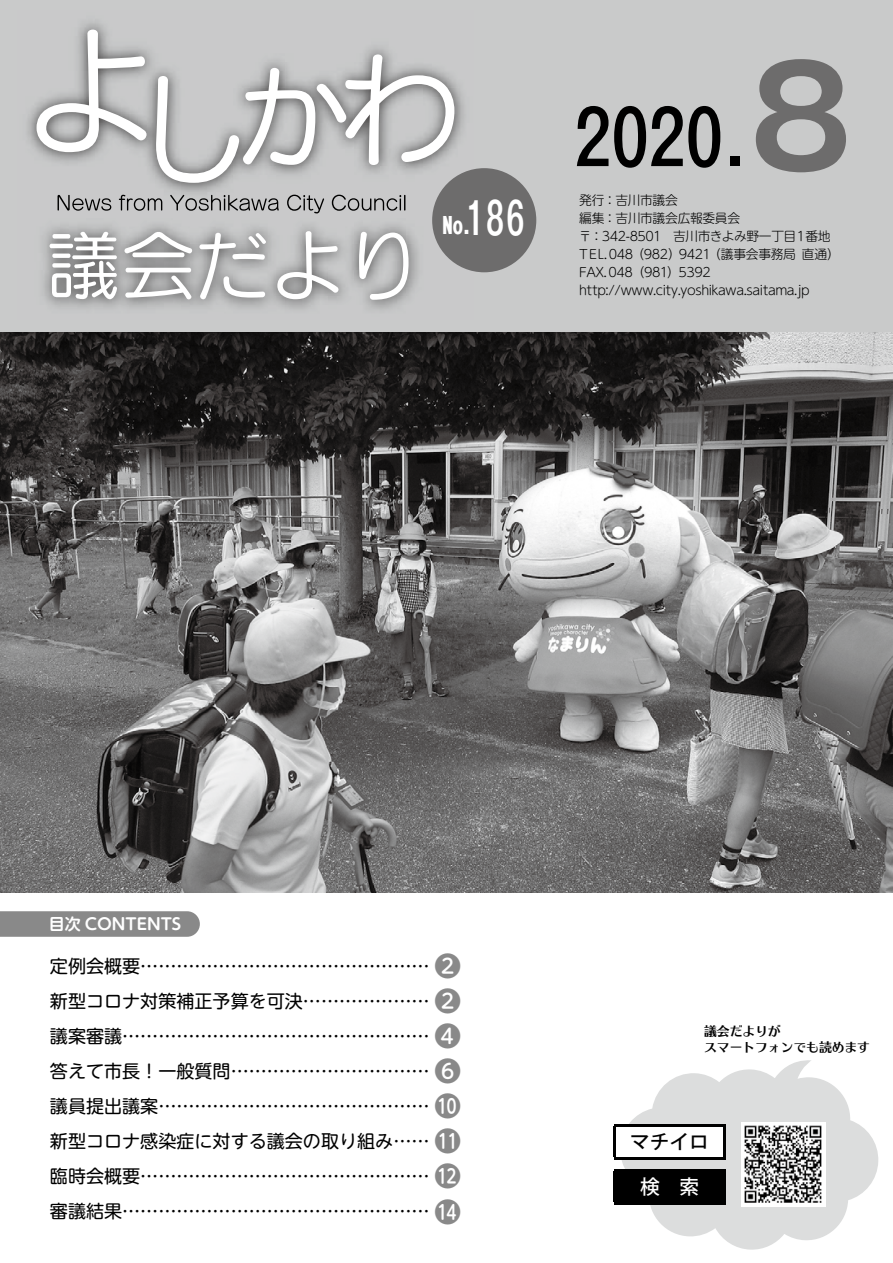
<style>
.page{position:relative;width:893px;height:1263px;background:#fff}
.page>*{position:absolute;margin:0;border:0;box-sizing:border-box;transform-origin:0 0}
.t1{font:700 136.05px "Gothic MB101 Pro De";color:#6d6c6c}
.t2{font:500 74.25px "Gothic MB101 Pro";color:#000}
.t3{font:500 44.1px "Gothic MB101 Pro";color:#fff;scale:.82 1}
.t4{font:500 26.55px "UD Shin M Go Pro";color:#898989}
.t5{font:700 22.8px "Gothic MB101 Pro";color:#fff;scale:.9 1}
.t6{font:500 19.65px "Koz Go Pro";color:#000}
.t7{font:500 19.65px "Koz Go Pro";color:#fff}
.t8{font:18px "UD Shin M Go Pro";color:#000}
.t9{font:700 15.9px "UD Shin M Go Pro De";color:#fff}
.t10{font:300 12.75px/18.1px "UD Shin M Go Pro";letter-spacing:-.03em;color:#000}
.t11{font:12.75px/15.9px "UD Typos 515 Std";color:#000}
.s1{font-weight:700;font-size:22.8px}
</style>
<div class="page">
<img style="left:0;top:332px;width:893px;height:561px">
<div style="left:0;top:0;width:893px;height:332px;background:#c9caca"></div>
<img style="left:27px;top:23px;width:447px;height:287px">
<svg style="left:37px;top:30px;width:110px;height:122px"></svg>
<svg style="left:156px;top:54px;width:298px;height:129px"></svg>
<svg style="left:49px;top:232px;width:69px;height:67px;background:#bdbdbe"></svg>
<svg style="left:124px;top:231px;width:68px;height:68px;background:#bdbdbd"></svg>
<svg style="left:199px;top:233px;width:67px;height:66px"></svg>
<svg style="left:277px;top:231px;width:61px;height:68px"></svg>
<svg style="left:359px;top:232px;width:50px;height:68px"></svg>
<svg style="left:58px;top:195px;width:53px;height:16px"></svg>
<svg style="left:119px;top:195px;width:43px;height:16px"></svg>
<svg style="left:170px;top:195px;width:109px;height:16px"></svg>
<svg style="left:287px;top:195px;width:37px;height:18px"></svg>
<svg style="left:332px;top:195px;width:73px;height:16px"></svg>
<div style="left:432px;top:168px;width:104px;height:104px;background:#6d6c6c;border-radius:50%"></div>
<svg style="left:0;top:911px;width:200px;height:26px;background:#8c8c8c"></svg>
<svg style="left:619px;top:1060px;width:260px;height:190px;fill:#dcdddd"></svg>
<div style="left:615px;top:1125px;width:109px;height:33px;background:#fff"></div>
<hr style="left:614px;top:1124px;width:111px;height:2px;background:#000">
<hr style="left:614px;top:1126px;width:2px;height:31px;background:#000">
<hr style="left:723px;top:1126px;width:2px;height:31px;background:#000">
<hr style="left:614px;top:1157px;width:111px;height:2px;background:#000">
<div style="left:615px;top:1170px;width:109px;height:33px;background:#000"></div>
<hr style="left:614px;top:1169px;width:111px;height:2px;background:#000">
<hr style="left:614px;top:1171px;width:2px;height:31px;background:#000">
<hr style="left:723px;top:1171px;width:2px;height:31px;background:#000">
<hr style="left:614px;top:1202px;width:111px;height:2px;background:#000">
<img style="left:741px;top:1122px;width:84px;height:84px">
<h3 class="t3" style="left:461px;top:181px;width:78px"><span class="s1">.</span>186</h3>
<p class="t5" style="left:442px;top:207px;width:24px">No</p>
<h2 class="t2" style="left:574px;top:76px;width:173px">2020.</h2>
<p class="t10" style="left:579px;top:190px;width:100px">発行：吉川市議会</p>
<h1 class="t1" style="left:749px;top:5px;width:105px">8</h1>
<p class="t10" style="left:579px;top:208px;width:162px">編集：吉川市議会広報委員会</p>
<p class="t10" style="left:579px;top:226px;width:253px">〒：342-8501　吉川市きよみ野一丁目１番地</p>
<p class="t10" style="left:802px;top:244px;width:39px">直通(</p>
<p class="t10" style="left:579px;top:244px;width:232px">TEL．048（982）9421<br>FAX．048)981(5392 http://www.city.yoshikawa.saitama j p.</p>
<p class="t10" style="left:708px;top:244px;width:89px">（議事会事務局</p>
<p class="t9" style="left:49px;top:911px;width:134px">目次 CONTENTS</p>
<h3 class="t4" style="left:434px;top:944px;width:28px">2</h3>
<p class="t8" style="left:50px;top:951px;width:381px">定例会概要................................................</p>
<h3 class="t4" style="left:434px;top:979px;width:28px">2</h3>
<p class="t8" style="left:50px;top:986px;width:381px">新型コロナ対策補正予算を可決.....................</p>
<h3 class="t4" style="left:434px;top:1014px;width:28px">4</h3>
<p class="t8" style="left:50px;top:1021px;width:381px">議案審議...................................................</p>
<h3 class="t4" style="left:434px;top:1049px;width:28px">6</h3>
<p class="t8" style="left:50px;top:1056px;width:381px">答えて市長！一般質問.................................</p>
<h3 class="t4" style="left:434px;top:1084px;width:28px">⤒</h3>
<p class="t8" style="left:50px;top:1091px;width:381px">議員提出議案.............................................</p>
<h3 class="t4" style="left:434px;top:1120px;width:28px">⤓</h3>
<p class="t8" style="left:50px;top:1127px;width:381px">新型コロナ感染症に対する議会の取り組み......</p>
<h3 class="t4" style="left:434px;top:1155px;width:28px">⤔</h3>
<p class="t8" style="left:50px;top:1162px;width:381px">臨時会概要................................................</p>
<h3 class="t4" style="left:434px;top:1190px;width:28px">⤖</h3>
<p class="t8" style="left:50px;top:1197px;width:381px">審議結果...................................................</p>
<p class="t11" style="left:704px;top:1023px;width:167px">議会だよりが<br>スマートフォンでも読めます</p>
<p class="t6" style="left:630px;top:1129px;width:80px">マチイロ</p>
<p class="t7" style="left:640px;top:1174px;width:61px">検　索</p>
</div>
